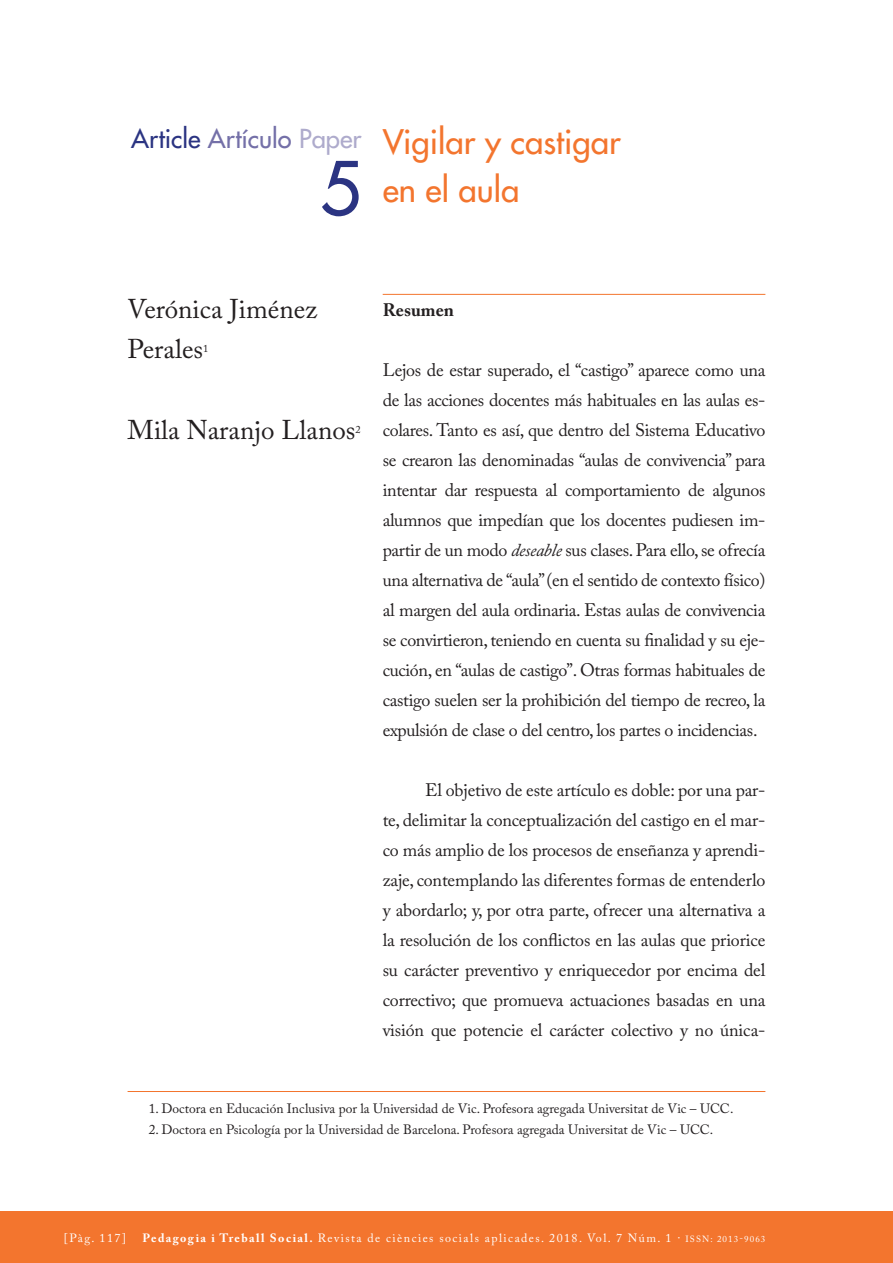
<style>
.page{position:relative;width:893px;height:1263px;background:#fff}
.page>*{position:absolute;margin:0;border:0;box-sizing:border-box;transform-origin:0 0}
.t1{font:72px "Futura";color:#2b3482}
.TITOLS_ARTICLES{font:33px/48px "Futura";color:#f3752e}
.AUTOR{font:27px/40.5px "Adobe Caslon Pro";color:#231f20}
.t2{font:25.5px "Futura";color:#7470a8}
.TEXT_COMU{font:18px/30px "Adobe Caslon Pro";letter-spacing:-.015em;color:#231f20;text-align:justify}
.RESUM{font:700 18px "Adobe Caslon Pro";color:#231f20}
.NOTES_PEU_PAGINA{font:13.5px "Adobe Caslon Pro";color:#231f20}
.t3{font:12px "Adobe Caslon Pro";letter-spacing:.12em;color:#fff}
.AUTOR-2{font:10.5px "Adobe Caslon Pro";color:#231f20}
.s1{color:#2b3482}
.s2{color:#aeabcc}
.s3{font-style:italic}
.s4{font-weight:700}
.s5{font-size:9px}
</style>
<div class="page">
<div style="left:0;top:1212px;width:893px;height:51px;background:#f3752e"></div>
<hr style="left:383px;top:294px;width:382px;height:1px;background:#f3752e">
<hr style="left:128px;top:1091px;width:637px;height:1px;background:#f3752e">
<p class="t2" style="left:131px;top:122px;width:232px"><span class="s1">Article</span> Artículo <span class="s2">Paper</span></p>
<p class="t1" style="left:320px;top:144px;width:43px">5</p>
<p class="TITOLS_ARTICLES" style="left:383px;top:118px;width:239px">Vigilar y castigar en el aula</p>
<p class="AUTOR" style="left:128px;top:288px;width:191px">Verónica Jiménez<br>Perales</p>
<p class="AUTOR-2" style="left:203px;top:343px;width:7px">1</p>
<p class="AUTOR" style="left:128px;top:410px;width:229px">Mila Naranjo Llanos</p>
<p class="AUTOR-2" style="left:355px;top:424px;width:7px">2</p>
<p class="RESUM" style="left:383px;top:299px;width:73px">Resumen</p>
<p class="TEXT_COMU" style="left:383px;top:355px;width:384px">Lejos de estar superado, el “castigo” aparece como una de las acciones docentes más habituales en las aulas es&shy;colares. Tanto es así, que dentro del Sistema Educativo se crearon las denominadas “aulas de convivencia” para intentar dar respuesta al comportamiento de algunos alumnos que impedían que los docentes pudiesen im&shy;partir de un modo <span class="s3">deseable</span> sus clases. Para ello, se ofrecía una alternativa de “aula” (en el sentido de contexto físico) al margen del aula ordinaria. Estas aulas de convivencia se convirtieron, teniendo en cuenta su finalidad y su eje&shy;cución, en “aulas de castigo”. Otras formas habituales de castigo suelen ser la prohibición del tiempo de recreo, la expulsión de clase o del centro, los partes o incidencias.</p>
<p class="TEXT_COMU" style="left:383px;top:775px;width:384px;text-indent:43px">El objetivo de este artículo es doble: por una par&shy;te, delimitar la conceptualización del castigo en el mar&shy;co más amplio de los procesos de enseñanza y aprendi&shy;zaje, contemplando las diferentes formas de entenderlo y abordarlo; y, por otra parte, ofrecer una alternativa a la resolución de los conflictos en las aulas que priorice su carácter preventivo y enriquecedor por encima del correctivo; que promueva actuaciones basadas en una visión que potencie el carácter colectivo y no única-</p>
<p class="NOTES_PEU_PAGINA" style="left:149px;top:1100px;width:586px">1. Doctora en Educación Inclusiva por la Universidad de Vic. Profesora agregada Universitat de Vic – UCC.</p>
<p class="NOTES_PEU_PAGINA" style="left:149px;top:1121px;width:566px">2. Doctora en Psicología por la Universidad de Barcelona. Profesora agregada Universitat de Vic – UCC.</p>
<p class="t3" style="left:64px;top:1231px;width:64px">[Pàg. 117]</p>
<p class="t3" style="left:143px;top:1231px;width:624px"><span class="s4">Pedagogia i Treball Social.</span> Revista de ciències socials aplicades. 2018. Vol. 7 Núm. 1 · <span class="s5">ISSN: 2013-9063</span></p>
</div>
